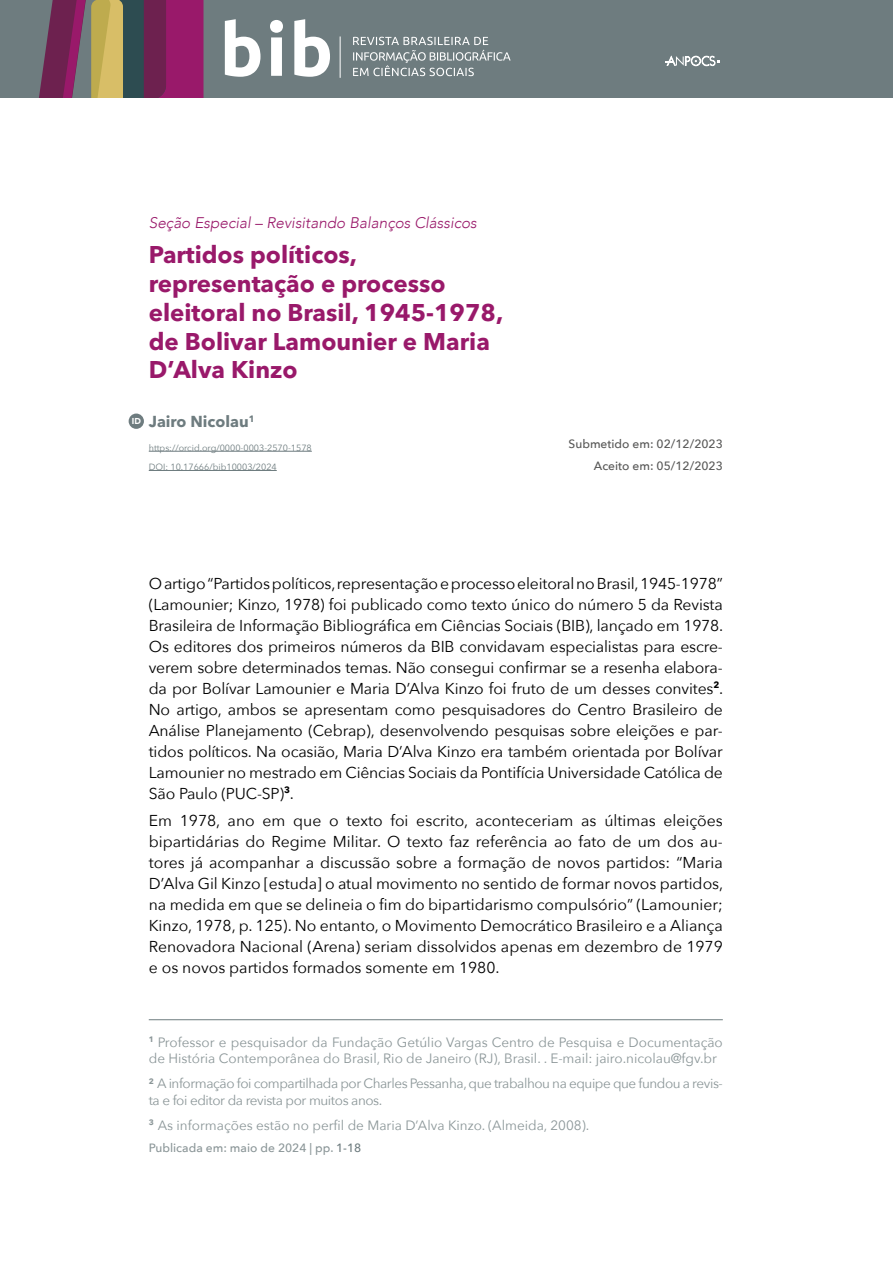
<style>
.page{position:relative;width:893px;height:1263px;background:#fff}
.page>*{position:absolute;margin:0;border:0;box-sizing:border-box;transform-origin:0 0}
.Título_do_Artigo{font:700 24px/28.8px "Avenir Next LT Pro";color:#99196a}
.TXT{font:15.75px/21px "Avenir Next";letter-spacing:-.01em;color:#000;text-align:justify}
.Autores{font:700 15.75px "Avenir Next LT Pro";color:#6e7c7f}
.Seção{font:italic 300 15.45px "Avenir";color:#99196a}
.Nota_de_Rodapé{font:13.5px/16.5px "Avenir Next";color:#8b9698}
.Nota_de_Rodapé-2{font:13.5px/16.5px "Avenir Next";letter-spacing:-.03em;color:#8b9698}
.Submetido_e_aceito{font:500 12px "Avenir Next";color:#575756}
.Publicado_em{font:500 12px "Avenir Next";color:#8b9698}
.DOI{font:9px "Avenir Next";color:#6e7c7f}
.ID{font:900 8.55px "Avenir";color:#fff}
.s1{color:#6e7c7f}
</style>
<div class="page">
<div style="left:0;top:0;width:893px;height:97px;background:#6e7c7f"></div>
<svg style="left:39px;top:0;width:164px;height:97px;background:#834b5f"></svg>
<svg style="left:353px;top:37px;width:158px;height:39px"></svg>
<svg style="left:225px;top:19px;width:105px;height:58px"></svg>
<hr style="left:340px;top:36px;width:1px;height:42px;background:#fff">
<svg style="left:665px;top:56px;width:55px;height:10px"></svg>
<hr style="left:149px;top:451px;width:163px;height:1px;background:#6e7c7f">
<hr style="left:149px;top:470px;width:128px;height:1px;background:#6e7c7f">
<hr style="left:149px;top:1019px;width:574px;height:1px;background:#6e7c7f">
<div style="left:129px;top:414px;width:15px;height:15px;background:#6e7c7f;border-radius:50%"></div>
<p class="Seção" style="left:149px;top:214px;width:329px">Seção Especial – Revisitando Balanços Clássicos</p>
<p class="Título_do_Artigo" style="left:149px;top:240px;width:356px">Partidos políticos, representação e processo eleitoral no Brasil, 1945-1978, de Bolivar Lamounier e Maria<br>D’Alva Kinzo</p>
<p class="Autores" style="left:149px;top:412px;width:107px">Jairo Nicolau<sup>1</sup></p>
<p class="DOI" style="left:149px;top:440px;width:165px">https://orcid.org/0000-0003-2570-1578</p>
<p class="DOI" style="left:149px;top:459px;width:129px">DOI: 10.17666/bib10003/2024</p>
<p class="ID" style="left:132px;top:414px;width:11px">ID</p>
<p class="Submetido_e_aceito" style="left:569px;top:433px;width:156px">Submetido em: 02/12/2023</p>
<p class="Submetido_e_aceito" style="left:594px;top:455px;width:131px">Aceito em: 05/12/2023</p>
<p class="TXT" style="left:149px;top:572px;width:576px">O artigo “Partidos políticos, representação e processo eleitoral no Brasil, 1945-1978” (Lamounier; Kinzo, 1978) foi publicado como texto único do número 5 da Revista Brasileira de Informação Bibliográfica em Ciências Sociais (BIB), lançado em 1978.<br>Os editores dos primeiros números da BIB convidavam especialistas para escre&shy;verem sobre determinados temas. Não consegui confirmar se a resenha elabora&shy;da por Bolívar Lamounier e Maria D’Alva Kinzo foi fruto de um desses convites<sup>2</sup>.<br>No artigo, ambos se apresentam como pesquisadores do Centro Brasileiro de Análise Planejamento (Cebrap), desenvolvendo pesquisas sobre eleições e par&shy;tidos políticos. Na ocasião, Maria D’Alva Kinzo era também orientada por Bolívar Lamounier no mestrado em Ciências Sociais da Pontifícia Universidade Católica de São Paulo (PUC-SP)<sup>3</sup>.</p>
<p class="TXT" style="left:149px;top:809px;width:576px">Em 1978, ano em que o texto foi escrito, aconteceriam as últimas eleições bipartidárias do Regime Militar. O texto faz referência ao fato de um dos au&shy;tores já acompanhar a discussão sobre a formação de novos partidos: “Maria D’Alva Gil Kinzo [estuda] o atual movimento no sentido de formar novos partidos, na medida em que se delineia o fim do bipartidarismo compulsório” (Lamounier; Kinzo, 1978, p. 125). No entanto, o Movimento Democrático Brasileiro e a Aliança Renovadora Nacional (Arena) seriam dissolvidos apenas em dezembro de 1979 e os novos partidos formados somente em 1980.</p>
<p class="Nota_de_Rodapé" style="left:149px;top:1033px;width:576px"><sup>1</sup> Professor e pesquisador da Fundação Getúlio Vargas Centro de Pesquisa e Documentação de História Contemporânea do Brasil, Rio de Janeiro (RJ), Brasil. . E-mail: jairo.nicolau@fgv.br</p>
<p class="Nota_de_Rodapé-2" style="left:149px;top:1075px;width:576px"><sup>2</sup> A informação foi compartilhada por Charles Pessanha, que trabalhou na equipe que fundou a revis&shy;ta e foi editor da revista por muitos anos.</p>
<p class="Nota_de_Rodapé" style="left:149px;top:1116px;width:442px"><sup>3</sup> As informações estão no perfil de Maria D’Alva Kinzo. (Almeida, 2008).</p>
<p class="Publicado_em" style="left:149px;top:1138px;width:214px">Publicada em: maio de 2024 | pp. <span class="s1">1-18</span></p>
</div>
